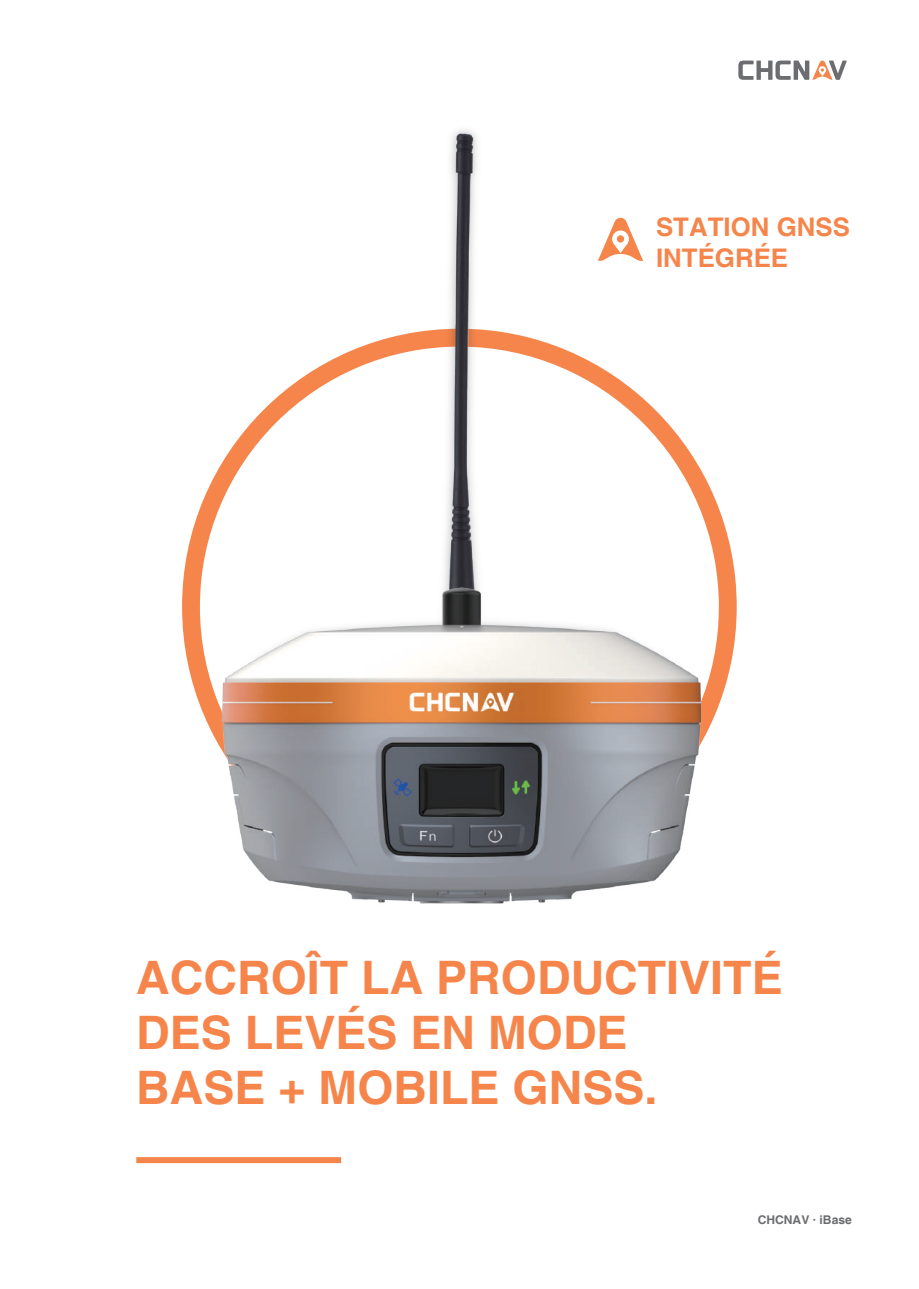
<style>
.page{position:relative;width:919px;height:1289px;background:#fff}
.page>*{position:absolute;margin:0;border:0;box-sizing:border-box;transform-origin:0 0}
.t1{font:700 46.2px/55.3px "Helvetica";color:#f5854b}
.t2{font:700 25.65px/30.8px "Helvetica";color:#f5854b}
.t3{font:700 12px "Helvetica";color:#6c6d70}
</style>
<div class="page">
<svg style="left:182px;top:466px;width:554px;height:163px"></svg>
<svg style="left:738px;top:61px;width:108px;height:19px"></svg>
<div style="left:136px;top:1157px;width:205px;height:6px;background:#f5854b"></div>
<img style="left:220px;top:130px;width:495px;height:448px">
<img style="left:183px;top:578px;width:554px;height:326px">
<p class="t2" style="left:656px;top:213px;width:195px">STATION GNSS<br>INTÉGRÉE</p>
<p class="t1" style="left:136px;top:951px;width:648px">ACCROÎT LA PRODUCTIVITÉ<br>DES LEVÉS EN MODE<br>BASE + MOBILE GNSS.</p>
<p class="t3" style="left:757px;top:1212px;width:96px">CHCNAV · iBase</p>
</div>
